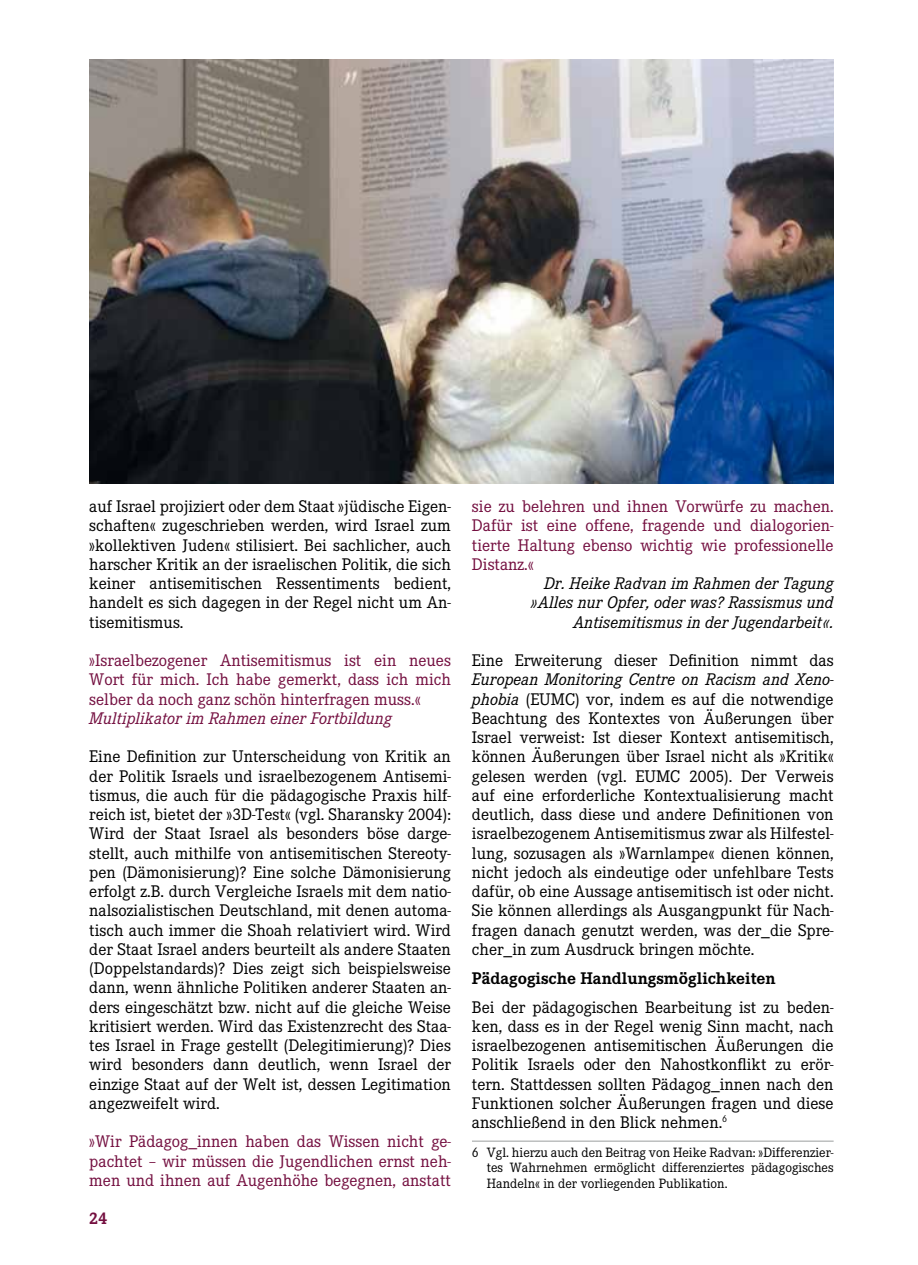
<style>
.page{position:relative;width:918px;height:1265px;background:#fff}
.page>*{position:absolute;margin:0;border:0;box-sizing:border-box;transform-origin:0 0}
.t1{font:17.5px/19.2px "Corporate E";color:#000;text-align:justify}
.t2{font:17.5px/19.2px "Corporate E";color:#740f40;text-align:justify}
.t3{font:italic 17.5px/19.2px "Corporate E";color:#000;text-align:right}
.t4{font:italic 17.5px "Corporate E";color:#740f40}
.t5{font:700 17.5px "Corporate E";color:#000}
.t6{font:700 17.5px "Corporate E";color:#740f40}
.t7{font:14px/15.8px "Corporate E";color:#000;text-align:justify}
.s1{font-style:italic}
</style>
<div class="page">
<hr style="left:472px;top:1141px;width:361px;height:1px;background:#9c9e9f">
<img style="left:89px;top:60px;width:744px;height:424px">
<p class="t1" style="left:89px;top:497px;width:363px">auf Israel projiziert oder dem Staat »jüdische Eigen&shy;schaften« zugeschrieben werden, wird Israel zum »kollektiven Juden« stilisiert. Bei sachlicher, auch harscher Kritik an der israelischen Politik, die sich keiner antisemitischen Ressentiments bedient, handelt es sich dagegen in der Regel nicht um An&shy;tisemitismus.</p>
<p class="t2" style="left:89px;top:651px;width:363px">»Israelbezogener Antisemitismus ist ein neues Wort für mich. Ich habe gemerkt, dass ich mich selber da noch ganz schön hinterfragen muss.«</p>
<p class="t4" style="left:89px;top:709px;width:304px">Multiplikator im Rahmen einer Fortbildung</p>
<p class="t1" style="left:89px;top:747px;width:363px">Eine Definition zur Unterscheidung von Kritik an der Politik Israels und israelbezogenem Antisemi&shy;tismus, die auch für die pädagogische Praxis hilf&shy;reich ist, bietet der »3D-Test« (vgl. Sharansky 2004):<br>Wird der Staat Israel als besonders böse darge&shy;stellt, auch mithilfe von antisemitischen Stereoty&shy;pen (Dämonisierung)? Eine solche Dämonisierung erfolgt z.B. durch Vergleiche Israels mit dem natio&shy;nalsozialistischen Deutschland, mit denen automa&shy;tisch auch immer die Shoah relativiert wird. Wird der Staat Israel anders beurteilt als andere Staaten (Doppelstandards)? Dies zeigt sich beispielsweise dann, wenn ähnliche Politiken anderer Staaten an&shy;ders eingeschätzt bzw. nicht auf die gleiche Weise kritisiert werden. Wird das Existenzrecht des Staa&shy;tes Israel in Frage gestellt (Delegitimierung)? Dies wird besonders dann deutlich, wenn Israel der einzige Staat auf der Welt ist, dessen Legitimation angezweifelt wird.</p>
<p class="t2" style="left:89px;top:1132px;width:363px">»Wir Pädagog_innen haben das Wissen nicht ge&shy;pachtet – wir müssen die Jugendlichen ernst neh&shy;men und ihnen auf Augenhöhe begegnen, anstatt</p>
<p class="t6" style="left:89px;top:1209px;width:20px">24</p>
<p class="t2" style="left:472px;top:497px;width:363px">sie zu belehren und ihnen Vorwürfe zu machen.<br>Dafür ist eine offene, fragende und dialogorien&shy;tierte Haltung ebenso wichtig wie professionelle Distanz.«</p>
<p class="t3" style="left:530px;top:574px;width:305px">Dr. Heike Radvan im Rahmen der Tagung »Alles nur Opfer, oder was? Rassismus und<br>Antisemitismus in der Jugendarbeit«.</p>
<p class="t1" style="left:472px;top:651px;width:363px">Eine Erweiterung dieser Definition nimmt das</p>
<p class="t1" style="left:472px;top:670px;width:363px"><span class="s1">European Monitoring Centre on Racism and Xeno&shy;phobia</span> (EUMC) vor, indem es auf die notwendige Beachtung des Kontextes von Äußerungen über Israel verweist: Ist dieser Kontext antisemitisch, können Äußerungen über Israel nicht als »Kritik« gelesen werden (vgl. EUMC 2005). Der Verweis auf eine erforderliche Kontextualisierung macht deutlich, dass diese und andere Definitionen von israelbezogenem Antisemitismus zwar als Hilfestel&shy;lung, sozusagen als »Warnlampe« dienen können, nicht jedoch als eindeutige oder unfehlbare Tests dafür, ob eine Aussage antisemitisch ist oder nicht.<br>Sie können allerdings als Ausgangpunkt für Nach&shy;fragen danach genutzt werden, was der_die Spre&shy;cher_in zum Ausdruck bringen möchte.</p>
<p class="t5" style="left:472px;top:968px;width:305px">Pädagogische Handlungsmöglichkeiten</p>
<p class="t1" style="left:472px;top:998px;width:363px">Bei der pädagogischen Bearbeitung ist zu beden&shy;ken, dass es in der Regel wenig Sinn macht, nach israelbezogenen antisemitischen Äußerungen die Politik Israels oder den Nahostkonflikt zu erör&shy;tern. Stattdessen sollten Pädagog_innen nach den Funktionen solcher Äußerungen fragen und diese anschließend in den Blick nehmen.<sup>6</sup></p>
<p class="t7" style="left:487px;top:1144px;width:348px;text-indent:-15px">6 Vgl. hierzu auch den Beitrag von Heike Radvan: »Differenzier&shy;tes Wahrnehmen ermöglicht differenziertes pädagogisches Handeln« in der vorliegenden Publikation.</p>
</div>
